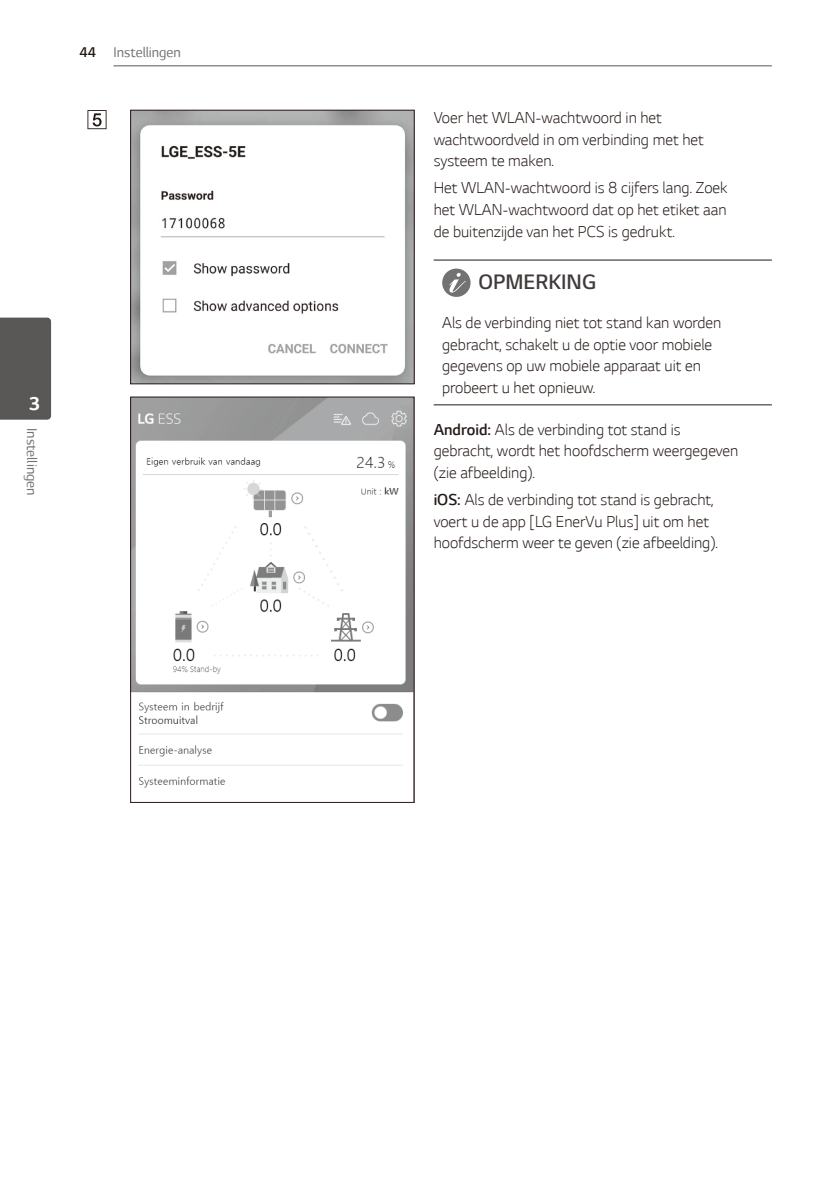
<style>
.page{position:relative;width:840px;height:1191px;background:#fff}
.page>*{position:absolute;margin:0;border:0;box-sizing:border-box;transform-origin:0 0}
.t1{font:300 22px "LG Smart";color:#3f3b3a}
.t2{font:700 21px "LG Smart";color:#fff}
.Content_text_Light{font:300 18px/21.6px "LG Smart";color:#231916}
.t3{font:16px "LG Smart";color:#727272}
.s1{font-weight:300;color:#231916}
.s2{font-style:inherit}
</style>
<div class="page">
<hr style="left:113px;top:65px;width:658px;height:1px;background:#595857">
<div style="left:0;top:317px;width:51px;height:103px;background:#595857"></div>
<svg style="left:87px;top:110px;width:19px;height:19px"></svg>
<img style="left:132px;top:112px;width:280px;height:270px">
<div style="left:130px;top:110px;width:284px;height:274px;border:1px solid #231916"></div>
<img style="left:132px;top:399px;width:280px;height:389px">
<div style="left:130px;top:397px;width:284px;height:405px;border:1px solid #231916"></div>
<hr style="left:433px;top:259px;width:338px;height:1px;background:#231916">
<hr style="left:433px;top:404px;width:338px;height:1px;background:#231916">
<div style="left:442px;top:268px;width:28px;height:29px;background:#727272;border-radius:50%"></div>
<svg style="left:449px;top:273px;width:17px;height:19px"></svg>
<p class="t3" style="left:79px;top:43px;width:103px"><span class="s1">44</span> Instellingen</p>
<p class="t2" style="left:29px;top:392px;width:12px">3</p>
<p class="t3" style="left:41px;top:428px;width:69px;rotate:90deg">Instellingen</p>
<p class="Content_text_Light" style="left:433px;top:107px;width:271px">Voer het WLAN-wachtwoord in het wachtwoordveld in om verbinding met het systeem te maken.</p>
<p class="Content_text_Light" style="left:433px;top:177px;width:295px;text-align:justify">Het WLAN-wachtwoord is 8 cijfers lang. Zoek het WLAN-wachtwoord dat op het etiket aan de buitenzijde van het PCS is gedrukt.</p>
<p class="t1" style="left:478px;top:269px;width:119px">OPMERKING</p>
<p class="Content_text_Light" style="left:442px;top:312px;width:280px">Als de verbinding niet tot stand kan worden gebracht, schakelt u de optie voor mobiele gegevens op uw mobiele apparaat uit en probeert u het opnieuw.</p>
<p class="Content_text_Light" style="left:433px;top:418px;width:306px"><span class="s2">Android:</span> Als de verbinding tot stand is gebracht, wordt het hoofdscherm weergegeven (zie afbeelding).</p>
<p class="Content_text_Light" style="left:433px;top:489px;width:285px"><span class="s2">iOS:</span> Als de verbinding tot stand is gebracht, voert u de app [LG EnerVu Plus] uit om het hoofdscherm weer te geven (zie afbeelding).</p>
</div>
